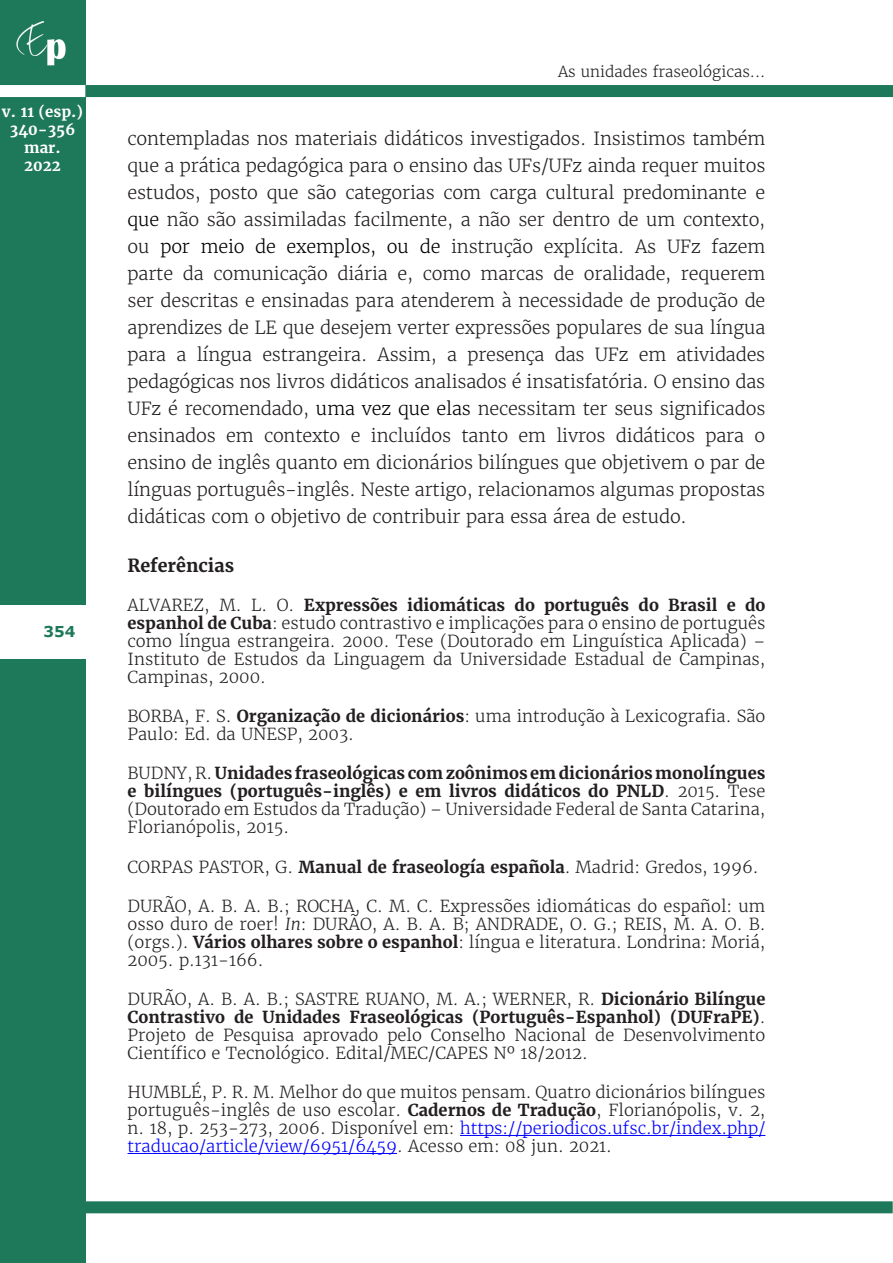
<style>
.page{position:relative;width:893px;height:1263px;background:#fff}
.page>*{position:absolute;margin:0;border:0;box-sizing:border-box;transform-origin:0 0}
.Corpo_do_artigo{font:300 18px/27px "Merriweather";letter-spacing:-.01em;color:#231f20;text-align:justify}
.Título_de_seção_prim{font:700 18px "Merriweather";color:#231f20}
.Referências{font:300 16.5px/18px "Merriweather";color:#231f20;text-align:justify}
.Referências-2{font:700 16.5px/18px "Merriweather";color:#231f20;text-align:justify}
.t1{font:300 15px "Merriweather";color:#231f20}
.t2{font:700 15px/18px "Merriweather";color:#fff;text-align:center}
.t3{font:700 15px "Verdana";color:#1e785a}
.s1{color:#000}
.s2{font-weight:700}
.s3{font-weight:300}
.s4{font-style:italic}
.s5{color:#00f}
</style>
<div class="page">
<div style="left:0;top:0;width:85px;height:1263px;background:#1e785a"></div>
<img style="left:16px;top:21px;width:50px;height:45px">
<div style="left:85px;top:85px;width:808px;height:12px;background:#1e785a"></div>
<div style="left:0;top:85px;width:85px;height:12px;background:#fff"></div>
<div style="left:0;top:605px;width:85px;height:53px;background:#fff"></div>
<div style="left:84px;top:1201px;width:809px;height:12px;background:#1e785a"></div>
<hr style="left:460px;top:1135px;width:305px;height:1px;background:#00f">
<hr style="left:128px;top:1153px;width:269px;height:1px;background:#00f">
<p class="t2" style="left:2px;top:103px;width:83px">v. 11 (esp.)<br>340-356 mar.<br>2022</p>
<p class="t3" style="left:44px;top:622px;width:33px">354</p>
<p class="t1" style="left:558px;top:62px;width:209px">As unidades fraseológicas...</p>
<p class="Corpo_do_artigo" style="left:128px;top:125px;width:639px">contempladas nos materiais didáticos investigados. Insistimos também que a prática pedagógica para o ensino das UFs/UFz ainda requer muitos estudos, posto que são categorias com carga cultural predominante e <span class="s1">que</span> não são assimiladas facilmente, a não ser dentro de um contexto, ou <span class="s1">por meio de exemplos, ou de</span> instrução explícita. As UFz fazem parte da comunicação diária e, como marcas de oralidade, requerem ser descritas e ensinadas para atenderem à necessidade de produção de aprendizes de LE que desejem verter expressões populares de sua língua para a língua estrangeira. Assim, a presença das UFz em atividades pedagógicas nos livros didáticos analisados é insatisfatória. O ensino das UFz é recomendado, <span class="s1">uma vez que elas</span> necessitam ter seus significados ensinados em contexto e incluídos tanto em livros didáticos para o ensino de inglês quanto em dicionários bilíngues que objetivem o par de línguas português-inglês. Neste artigo, relacionamos algumas propostas didáticas com o objetivo de contribuir para essa área de estudo.</p>
<p class="Título_de_seção_prim" style="left:128px;top:554px;width:108px">Referências</p>
<p class="Referências" style="left:128px;top:596px;width:639px">ALVAREZ, M. L. O. <span class="s2">Expressões idiomáticas do português do Brasil e do espanhol de Cuba</span>: estudo contrastivo e implicações para o ensino de português como língua estrangeira. 2000. Tese (Doutorado em Linguística Aplicada) – Instituto de Estudos da Linguagem da Universidade Estadual de Campinas, Campinas, 2000.</p>
<p class="Referências" style="left:128px;top:707px;width:639px">BORBA, F. S. <span class="s2">Organização de dicionários</span>: uma introdução à Lexicografia. São<br>Paulo: Ed. da UNESP, 2003.</p>
<p class="Referências-2" style="left:128px;top:764px;width:639px"><span class="s3">BUDNY, R.</span> Unidades fraseológicas com zoônimos em dicionários monolíngues e bilíngues (português-inglês) e em livros didáticos do PNLD<span class="s3">. 2015. Tese (Doutorado em Estudos da Tradução) – Universidade Federal de Santa Catarina, Florianópolis, 2015.</span></p>
<p class="Referências" style="left:128px;top:858px;width:632px">CORPAS PASTOR, G. <span class="s2">Manual de fraseología española</span>. Madrid: Gredos, 1996.</p>
<p class="Referências" style="left:128px;top:897px;width:639px">DURÃO, A. B. A. B.; ROCHA, C. M. C. Expressões idiomáticas do español: um osso duro de roer! <span class="s4">In</span>: DURÃO, A. B. A. B; ANDRADE, O. G.; REIS, M. A. O. B. (orgs.). <span class="s2">Vários olhares sobre o espanhol</span>: língua e literatura. Londrina: Moriá, 2005. p.131-166.</p>
<p class="Referências" style="left:128px;top:990px;width:639px">DURÃO, A. B. A. B.; SASTRE RUANO, M. A.; WERNER, R. <span class="s2">Dicionário Bilíngue Contrastivo de Unidades Fraseológicas (Português-Espanhol) (DUFraPE)</span>.<br>Projeto de Pesquisa aprovado pelo Conselho Nacional de Desenvolvimento Científico e Tecnológico. Edital/MEC/CAPES Nº 18/2012.</p>
<p class="Referências" style="left:128px;top:1083px;width:639px">HUMBLÉ, P. R. M. Melhor do que muitos pensam. Quatro dicionários bilíngues português-inglês de uso escolar. <span class="s2">Cadernos de Tradução</span>, Florianópolis, v. 2, n. 18, p. 253-273, 2006. Disponível em: <span class="s5">https://periodicos.ufsc.br/index.php/ traducao/article/view/6951/6459</span>. Acesso em: 08 jun. 2021.</p>
</div>
